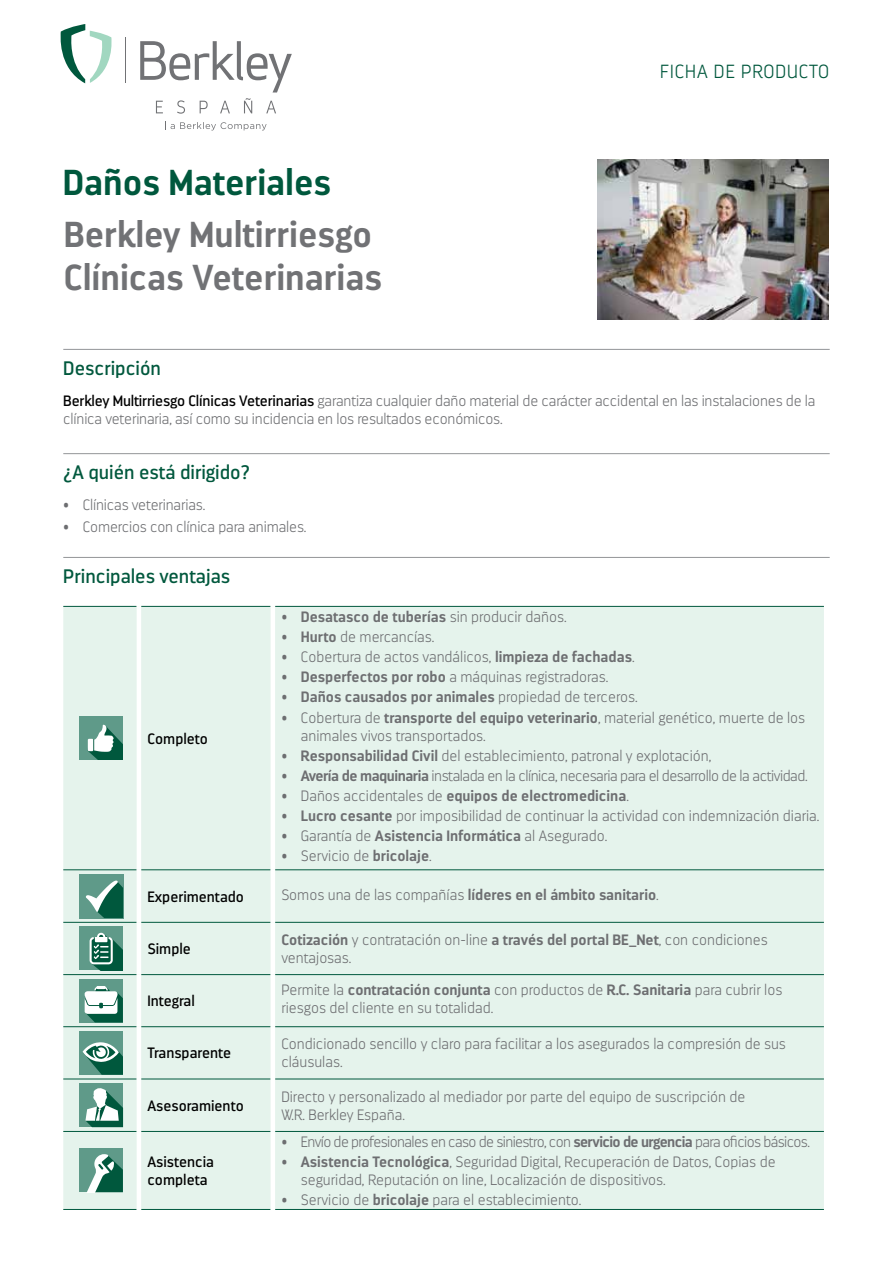
<style>
.page{position:relative;width:893px;height:1263px;background:#fff}
.page>*{position:absolute;margin:0;border:0;box-sizing:border-box;transform-origin:0 0}
.t1{font:700 36px/43.2px "Darwin";color:#717275}
.t2{font:700 36px "Darwin";color:#00583d}
.t3{font:19.5px "Darwin";color:#00583d}
.t4{font:200 19.05px "Darwin";letter-spacing:.05em;color:#00583d}
.t5{font:200 15px/18px "Darwin";color:#6d6e71}
.t6{font:700 15px "Darwin";color:#6d6e71}
.t7{font:200 15px "Darwin";letter-spacing:-.03em;color:#6d6e71}
.t8{font:200 15px "Darwin";letter-spacing:-.04em;color:#6d6e71}
.t9{font:15px/18px "Darwin";color:#000}
.s1{font-weight:400;color:#000}
.s2{font-weight:200}
.s3{font-weight:700}
</style>
<div class="page">
<hr style="left:63px;top:349px;width:767px;height:1px;background:#939598">
<hr style="left:63px;top:453px;width:767px;height:1px;background:#939598">
<hr style="left:63px;top:557px;width:767px;height:1px;background:#939598">
<div style="left:63px;top:607px;width:761px;height:602px;background:#e5f3ec"></div>
<hr style="left:63px;top:606px;width:74px;height:1px;background:#00583d">
<hr style="left:141px;top:606px;width:130px;height:1px;background:#00583d">
<hr style="left:275px;top:606px;width:549px;height:1px;background:#00583d">
<hr style="left:63px;top:869px;width:74px;height:1px;background:#00583d">
<hr style="left:141px;top:869px;width:130px;height:1px;background:#00583d">
<hr style="left:275px;top:869px;width:549px;height:1px;background:#00583d">
<hr style="left:63px;top:922px;width:74px;height:1px;background:#00583d">
<hr style="left:141px;top:922px;width:130px;height:1px;background:#00583d">
<hr style="left:275px;top:922px;width:549px;height:1px;background:#00583d">
<hr style="left:63px;top:974px;width:74px;height:1px;background:#00583d">
<hr style="left:141px;top:974px;width:130px;height:1px;background:#00583d">
<hr style="left:275px;top:974px;width:549px;height:1px;background:#00583d">
<hr style="left:63px;top:1026px;width:74px;height:1px;background:#00583d">
<hr style="left:141px;top:1026px;width:130px;height:1px;background:#00583d">
<hr style="left:275px;top:1026px;width:549px;height:1px;background:#00583d">
<hr style="left:63px;top:1078px;width:74px;height:1px;background:#00583d">
<hr style="left:63px;top:1131px;width:74px;height:1px;background:#00583d">
<hr style="left:141px;top:1078px;width:130px;height:1px;background:#00583d">
<hr style="left:141px;top:1131px;width:130px;height:1px;background:#00583d">
<hr style="left:275px;top:1078px;width:549px;height:1px;background:#00583d">
<hr style="left:275px;top:1131px;width:549px;height:1px;background:#00583d">
<hr style="left:63px;top:1209px;width:74px;height:1px;background:#00583d">
<hr style="left:141px;top:1209px;width:130px;height:1px;background:#00583d">
<hr style="left:275px;top:1209px;width:549px;height:1px;background:#00583d">
<hr style="left:137px;top:606px;width:4px;height:264px;background:#fff">
<hr style="left:271px;top:606px;width:4px;height:264px;background:#fff">
<hr style="left:137px;top:870px;width:4px;height:52px;background:#fff">
<hr style="left:271px;top:870px;width:4px;height:52px;background:#fff">
<hr style="left:137px;top:922px;width:4px;height:52px;background:#fff">
<hr style="left:271px;top:922px;width:4px;height:52px;background:#fff">
<hr style="left:137px;top:974px;width:4px;height:53px;background:#fff">
<hr style="left:271px;top:974px;width:4px;height:53px;background:#fff">
<hr style="left:137px;top:1027px;width:4px;height:52px;background:#fff">
<hr style="left:271px;top:1027px;width:4px;height:52px;background:#fff">
<hr style="left:137px;top:1079px;width:4px;height:52px;background:#fff">
<hr style="left:271px;top:1079px;width:4px;height:52px;background:#fff">
<hr style="left:137px;top:1131px;width:4px;height:78px;background:#fff">
<hr style="left:271px;top:1131px;width:4px;height:78px;background:#fff">
<div style="left:79px;top:716px;width:44px;height:44px;background:#5f9a89"></div>
<svg style="left:88px;top:725px;width:35px;height:35px"></svg>
<div style="left:79px;top:874px;width:44px;height:44px;background:#5f9a89"></div>
<svg style="left:86px;top:880px;width:37px;height:38px"></svg>
<div style="left:79px;top:926px;width:44px;height:44px;background:#5f9a89"></div>
<svg style="left:90px;top:933px;width:33px;height:37px"></svg>
<div style="left:79px;top:979px;width:44px;height:43px;background:#5f9a89"></div>
<svg style="left:85px;top:986px;width:38px;height:36px"></svg>
<div style="left:79px;top:1031px;width:44px;height:44px;background:#5f9a89"></div>
<svg style="left:83px;top:1042px;width:40px;height:33px"></svg>
<div style="left:79px;top:1083px;width:44px;height:44px;background:#5f9a89"></div>
<svg style="left:85px;top:1088px;width:38px;height:39px"></svg>
<div style="left:79px;top:1149px;width:44px;height:43px;background:#5f9a89"></div>
<svg style="left:87px;top:1154px;width:36px;height:38px"></svg>
<img style="left:597px;top:159px;width:232px;height:161px">
<svg style="left:60px;top:24px;width:52px;height:59px"></svg>
<hr style="left:125px;top:37px;width:1px;height:46px;background:#717275">
<svg style="left:140px;top:41px;width:152px;height:73px"></svg>
<svg style="left:165px;top:122px;width:102px;height:8px"></svg>
<h1 class="t2" style="left:63px;top:160px;width:270px">Daños Materiales</h1>
<h1 class="t1" style="left:64px;top:213px;width:320px">Berkley Multirriesgo<br>Clínicas Veterinarias</h1>
<p class="t4" style="left:660px;top:60px;width:170px">FICHA DE PRODUCTO</p>
<h2 class="t3" style="left:63px;top:357px;width:99px">Descripción</h2>
<p class="t5" style="left:63px;top:392px;width:754px"><span class="s1">Berkley Multirriesgo Clínicas Veterinarias</span> garantiza cualquier daño material de carácter accidental en las instalaciones de la clínica veterinaria, así como su incidencia en los resultados económicos.</p>
<h2 class="t3" style="left:63px;top:461px;width:188px">¿A quién está dirigido?</h2>
<p class="t5" style="left:63px;top:496px;width:144px">• Clínicas veterinarias.</p>
<p class="t5" style="left:63px;top:518px;width:245px">• Comercios con clínica para animales.</p>
<h2 class="t3" style="left:63px;top:565px;width:168px">Principales ventajas</h2>
<p class="t9" style="left:147px;top:729px;width:62px">Completo</p>
<p class="t6" style="left:281px;top:607px;width:287px"><span class="s2">•</span> Desatasco de tuberías <span class="s2">sin producir daños.</span></p>
<p class="t5" style="left:281px;top:628px;width:155px">• <span class="s3">Hurto</span> de mercancías.</p>
<p class="t5" style="left:281px;top:648px;width:355px">• Cobertura de actos vandálicos, <span class="s3">limpieza de fachadas</span>.</p>
<p class="t5" style="left:281px;top:668px;width:328px">• <span class="s3">Desperfectos por robo</span> a máquinas registradoras.</p>
<p class="t6" style="left:281px;top:688px;width:358px"><span class="s2">•</span> Daños causados por animales <span class="s2">propiedad de terceros.</span></p>
<p class="t5" style="left:301px;top:708px;width:506px;text-indent:-20px">• Cobertura de <span class="s3">transporte del equipo veterinario</span>, material genético, muerte de los animales vivos transportados.</p>
<p class="t5" style="left:281px;top:747px;width:432px">• <span class="s3">Responsabilidad Civil</span> del establecimiento, patronal y explotación,</p>
<p class="t7" style="left:281px;top:767px;width:528px">• <span class="s3">Avería de maquinaria</span> instalada en la clínica, necesaria para el desarrollo de la actividad.</p>
<p class="t6" style="left:281px;top:786px;width:349px"><span class="s2">• Daños accidentales de</span> equipos de electromedicina<span class="s2">.</span></p>
<p class="t5" style="left:281px;top:807px;width:540px">• <span class="s3">Lucro cesante</span> por imposibilidad de continuar la actividad con indemnización diaria.</p>
<p class="t5" style="left:281px;top:827px;width:327px">• Garantía de <span class="s3">Asistencia Informática</span> al Asegurado.</p>
<p class="t5" style="left:281px;top:847px;width:152px">• Servicio de <span class="s3">bricolaje</span>.</p>
<p class="t9" style="left:147px;top:887px;width:98px">Experimentado</p>
<p class="t6" style="left:281px;top:885px;width:379px"><span class="s2">Somos una de las compañías</span> líderes en el ámbito sanitario<span class="s2">.</span></p>
<p class="t9" style="left:147px;top:940px;width:45px">Simple</p>
<p class="t5" style="left:281px;top:931px;width:488px"><span class="s3">Cotización</span> y contratación on-line <span class="s3">a través del portal BE_Net</span>, con condiciones ventajosas.</p>
<p class="t9" style="left:147px;top:992px;width:49px">Integral</p>
<p class="t5" style="left:281px;top:981px;width:502px">Permite la <span class="s3">contratación conjunta</span> con productos de <span class="s3">R.C. Sanitaria</span> para cubrir los riesgos del cliente en su totalidad.</p>
<p class="t9" style="left:147px;top:1044px;width:85px">Transparente</p>
<p class="t5" style="left:281px;top:1035px;width:506px">Condicionado sencillo y claro para facilitar a los asegurados la compresión de sus cláusulas.</p>
<p class="t9" style="left:147px;top:1097px;width:98px">Asesoramiento</p>
<p class="t5" style="left:281px;top:1088px;width:466px">Directo y personalizado al mediador por parte del equipo de suscripción de<br>W.R. Berkley España.</p>
<p class="t9" style="left:147px;top:1153px;width:68px">Asistencia completa</p>
<p class="t8" style="left:281px;top:1133px;width:530px">• Envío de profesionales en caso de siniestro, con <span class="s3">servicio de urgencia</span> para oficios básicos.</p>
<p class="t5" style="left:301px;top:1153px;width:476px;text-indent:-20px">• <span class="s3">Asistencia Tecnológica</span>, Seguridad Digital, Recuperación de Datos, Copias de seguridad, Reputación on line, Localización de dispositivos.</p>
<p class="t5" style="left:281px;top:1191px;width:302px">• Servicio de <span class="s3">bricolaje</span> para el establecimiento.</p>
</div>
